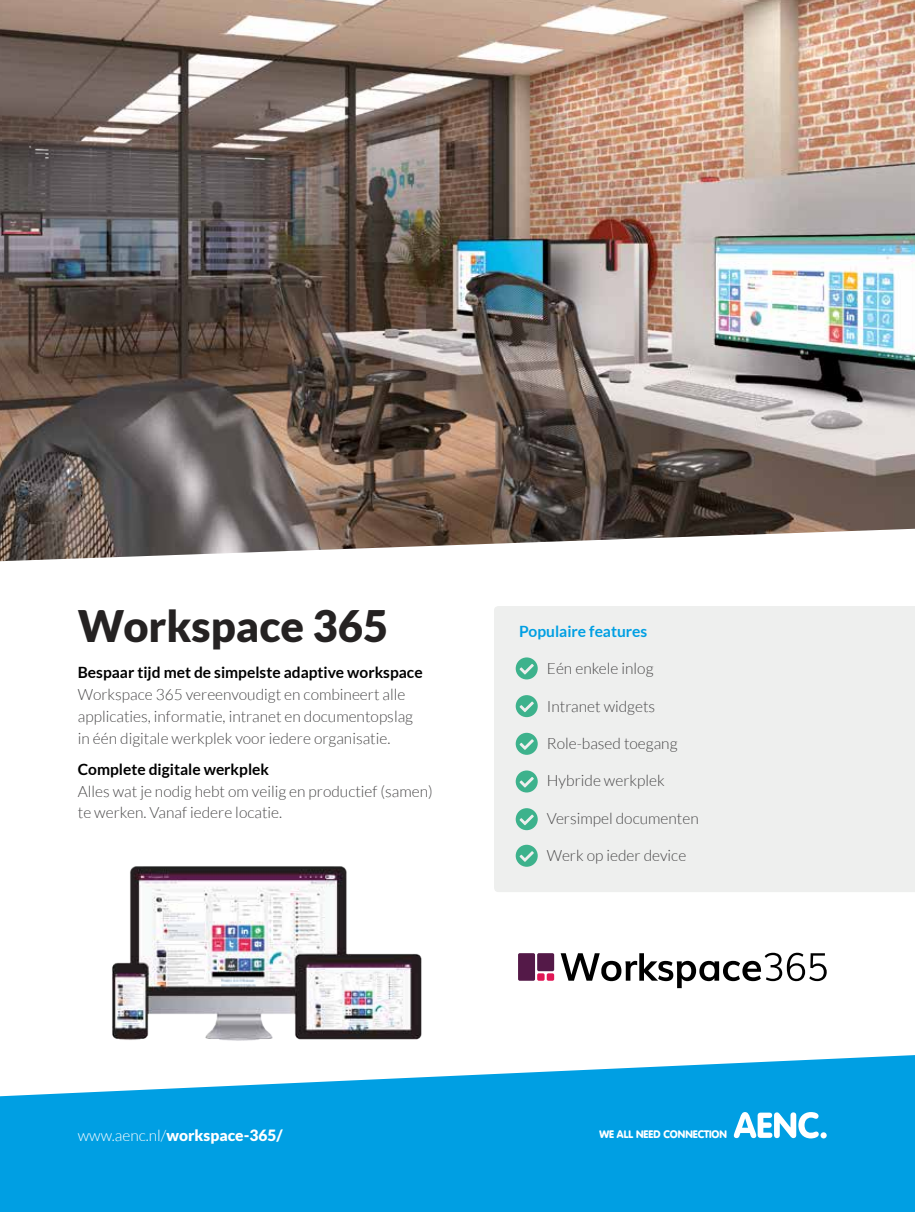
<style>
.page{position:relative;width:915px;height:1212px;background:#fff}
.page>*{position:absolute;margin:0;border:0;box-sizing:border-box;transform-origin:0 0}
.t1{font:900 43.5px "Lato";color:#252222}
.t2{font:300 15.6px/21.8px "Lato";color:#484748}
.t3{font:700 15.6px "Lato";color:#000}
.t4{font:900 15.6px "Lato";color:#fff}
.t5{font:700 15.6px "Lato";color:#009fe3}
.t6{font:900 10.65px "VAG Rounded LT";color:#fff}
.s1{font-weight:300}
</style>
<div class="page">
<svg style="left:0;top:1055px;width:914px;height:157px;background:#22abe6"></svg>
<svg style="left:733px;top:1112px;width:93px;height:26px"></svg>
<img style="left:0;top:0;width:914px;height:561px">
<svg style="left:560px;top:953px;width:266px;height:35px"></svg>
<div style="left:518px;top:953px;width:17px;height:28px;background:#541948;border-radius:2px"></div>
<div style="left:537px;top:953px;width:17px;height:18px;background:#541948;border-radius:2px"></div>
<div style="left:537px;top:973px;width:7px;height:8px;background:#e01655;border-radius:2px"></div>
<div style="left:546px;top:973px;width:8px;height:8px;background:#e01655;border-radius:2px"></div>
<div style="left:494px;top:606px;width:420px;height:286px;background:#eeefee"></div>
<svg style="left:515px;top:657px;width:22px;height:22px"></svg>
<svg style="left:515px;top:695px;width:22px;height:22px"></svg>
<svg style="left:515px;top:733px;width:22px;height:22px"></svg>
<svg style="left:515px;top:770px;width:22px;height:22px"></svg>
<svg style="left:515px;top:808px;width:22px;height:22px"></svg>
<svg style="left:515px;top:845px;width:22px;height:22px"></svg>
<img style="left:112px;top:866px;width:310px;height:175px">
<h1 class="t1" style="left:78px;top:601px;width:312px">Workspace 365</h1>
<p class="t3" style="left:78px;top:663px;width:346px">Bespaar tijd met de simpelste adaptive workspace</p>
<p class="t2" style="left:78px;top:684px;width:336px">Workspace 365 vereenvoudigt en combineert alle applicaties, informatie, intranet en documentopslag in één digitale werkplek voor iedere organisatie.</p>
<p class="t3" style="left:78px;top:760px;width:193px">Complete digitale werkplek</p>
<p class="t2" style="left:78px;top:780px;width:356px">Alles wat je nodig hebt om veilig en productief (samen) te werken. Vanaf iedere locatie.</p>
<p class="t5" style="left:519px;top:622px;width:130px">Populaire features</p>
<p class="t2" style="left:546px;top:658px;width:108px">Eén enkele inlog</p>
<p class="t2" style="left:546px;top:695px;width:110px">Intranet widgets</p>
<p class="t2" style="left:546px;top:732px;width:132px">Role-based toegang</p>
<p class="t2" style="left:546px;top:770px;width:119px">Hybride werkplek</p>
<p class="t2" style="left:546px;top:807px;width:153px">Versimpel documenten</p>
<p class="t2" style="left:546px;top:844px;width:141px">Werk op ieder device</p>
<p class="t4" style="left:78px;top:1126px;width:206px"><span class="s1">www.aenc.nl/</span>workspace-365/</p>
<p class="t6" style="left:599px;top:1128px;width:129px">WE ALL NEED CONNECTION</p>
</div>
